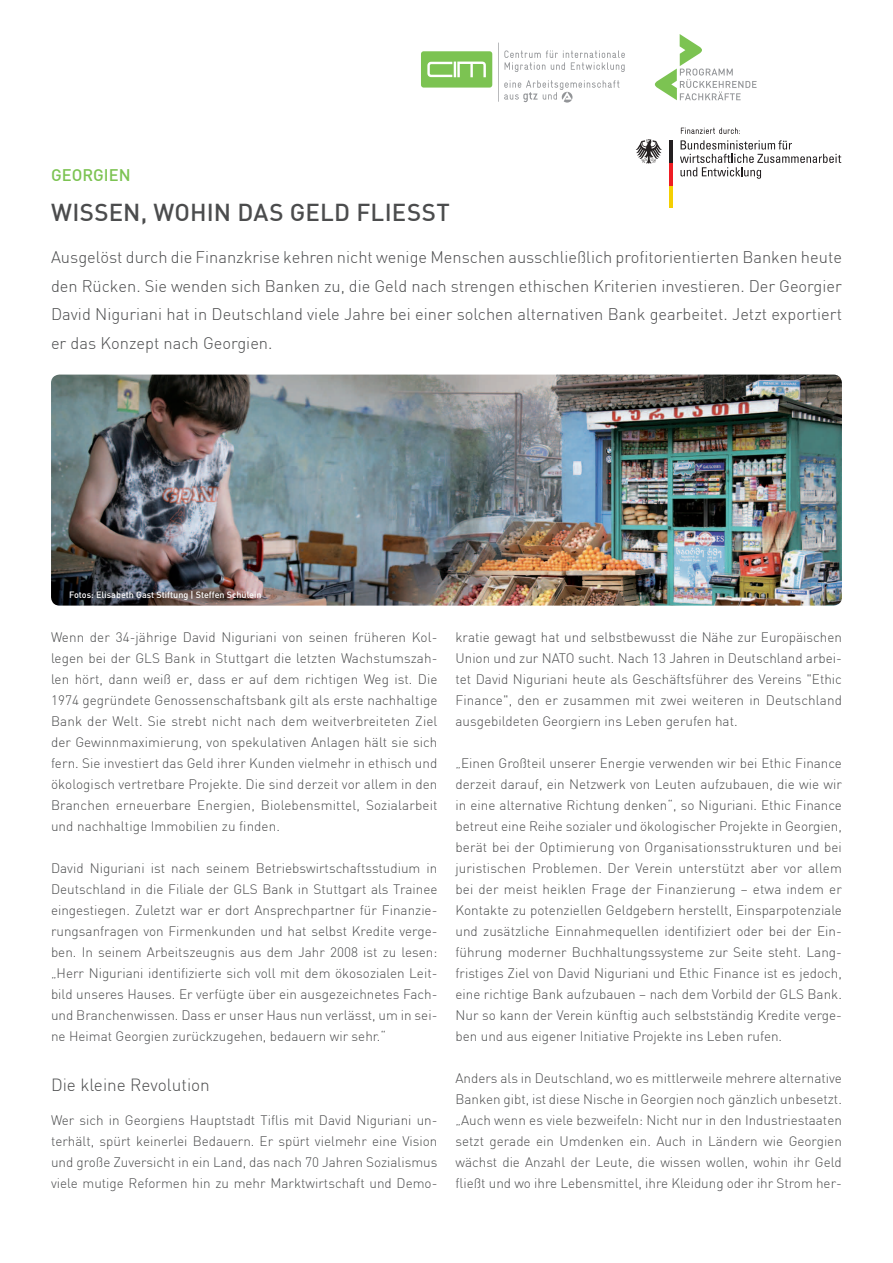
<style>
.page{position:relative;width:893px;height:1263px;background:#fff}
.page>*{position:absolute;margin:0;border:0;box-sizing:border-box;transform-origin:0 0}
.t1{font:500 24px "DIN";letter-spacing:.005em;color:#4b4c4d}
.t2{font:300 17.25px "DIN";color:#4b4c4d}
.t3{font:300 16.5px/28.5px "DIN";color:#4b4c4d;text-align:justify}
.t4{font:500 16.5px "DIN";color:#7cc352}
.t5{font:300 13.5px/21px "DIN";color:#4b4c4d;text-align:justify}
.t6{font:500 9px "DIN";color:#fff}
</style>
<div class="page">
<img style="left:51px;top:375px;width:791px;height:231px">
<svg style="left:655px;top:34px;width:102px;height:66px"></svg>
<svg style="left:680px;top:140px;width:161px;height:39px"></svg>
<hr style="left:669px;top:185px;width:4px;height:23px;background:#f4cf02">
<hr style="left:669px;top:163px;width:4px;height:22px;background:#ee1d23">
<hr style="left:669px;top:140px;width:4px;height:23px;background:#231f20">
<svg style="left:636px;top:139px;width:26px;height:25px"></svg>
<svg style="left:681px;top:128px;width:59px;height:6px"></svg>
<div style="left:421px;top:51px;width:71px;height:37px;background:#7cc352;border-radius:3px"></div>
<svg style="left:427px;top:61px;width:59px;height:17px"></svg>
<svg style="left:498px;top:43px;width:127px;height:60px"></svg>
<p class="t4" style="left:51px;top:164px;width:62px">GEORGIEN</p>
<h1 class="t1" style="left:51px;top:197px;width:400px">Wissen, wohin das Geld flieSSt</h1>
<p class="t3" style="left:51px;top:243px;width:792px">Ausgelöst durch die Finanzkrise kehren nicht wenige Menschen ausschließlich profitorientierten Banken heute den Rücken. Sie wenden sich Banken zu, die Geld nach strengen ethischen Kriterien investieren. Der Georgier David Niguriani hat in Deutschland viele Jahre bei einer solchen alternativen Bank gearbeitet. Jetzt exportiert er das Konzept nach Georgien.</p>
<p class="t6" style="left:69px;top:588px;width:194px">Fotos: Elisabeth Gast Stiftung | Steffen Schülein</p>
<p class="t5" style="left:51px;top:626px;width:388px">Wenn der 34-jährige David Niguriani von seinen früheren Kol&shy;legen bei der GLS Bank in Stuttgart die letzten Wachstumszah&shy;len hört, dann weiß er, dass er auf dem richtigen Weg ist. Die 1974 gegründete Genossenschaftsbank gilt als erste nachhaltige Bank der Welt. Sie strebt nicht nach dem weitverbreiteten Ziel der Gewinnmaximierung, von spekulativen Anlagen hält sie sich fern. Sie investiert das Geld ihrer Kunden vielmehr in ethisch und ökologisch vertretbare Projekte. Die sind derzeit vor allem in den Branchen erneuerbare Energien, Biolebensmittel, Sozialarbeit und nachhaltige Immobilien zu finden.</p>
<p class="t5" style="left:51px;top:858px;width:388px">David Niguriani ist nach seinem Betriebswirtschaftsstudium in Deutschland in die Filiale der GLS Bank in Stuttgart als Trainee eingestiegen. Zuletzt war er dort Ansprechpartner für Finanzie&shy;rungsanfragen von Firmenkunden und hat selbst Kredite verge&shy;ben. In seinem Arbeitszeugnis aus dem Jahr 2008 ist zu lesen: „Herr Niguriani identifizierte sich voll mit dem ökosozialen Leit&shy;bild unseres Hauses. Er verfügte über ein ausgezeichnetes Fach&shy;und Branchenwissen. Dass er unser Haus nun verlässt, um in sei&shy;ne Heimat Georgien zurückzugehen, bedauern wir sehr.“</p>
<p class="t2" style="left:51px;top:1074px;width:160px">Die kleine Revolution</p>
<p class="t5" style="left:51px;top:1109px;width:388px">Wer sich in Georgiens Hauptstadt Tiflis mit David Niguriani un&shy;terhält, spürt keinerlei Bedauern. Er spürt vielmehr eine Vision und große Zuversicht in ein Land, das nach 70 Jahren Sozialismus viele mutige Reformen hin zu mehr Marktwirtschaft und Demo-</p>
<p class="t5" style="left:455px;top:626px;width:388px">kratie gewagt hat und selbstbewusst die Nähe zur Europäischen Union und zur NATO sucht. Nach 13 Jahren in Deutschland arbei&shy;tet David Niguriani heute als Geschäftsführer des Vereins "Ethic Finance", den er zusammen mit zwei weiteren in Deutschland ausgebildeten Georgiern ins Leben gerufen hat.</p>
<p class="t5" style="left:455px;top:753px;width:388px">„Einen Großteil unserer Energie verwenden wir bei Ethic Finance derzeit darauf, ein Netzwerk von Leuten aufzubauen, die wie wir in eine alternative Richtung denken“, so Niguriani. Ethic Finance betreut eine Reihe sozialer und ökologischer Projekte in Georgien, berät bei der Optimierung von Organisationsstrukturen und bei juristischen Problemen. Der Verein unterstützt aber vor allem bei der meist heiklen Frage der Finanzierung – etwa indem er Kontakte zu potenziellen Geldgebern herstellt, Einsparpotenziale und zusätzliche Einnahmequellen identifiziert oder bei der Ein&shy;führung moderner Buchhaltungssysteme zur Seite steht. Lang&shy;fristiges Ziel von David Niguriani und Ethic Finance ist es jedoch, eine richtige Bank aufzubauen – nach dem Vorbild der GLS Bank.<br>Nur so kann der Verein künftig auch selbstständig Kredite verge&shy;ben und aus eigener Initiative Projekte ins Leben rufen.</p>
<p class="t5" style="left:455px;top:1068px;width:388px">Anders als in Deutschland, wo es mittlerweile mehrere alternative Banken gibt, ist diese Nische in Georgien noch gänzlich unbesetzt. „Auch wenn es viele bezweifeln: Nicht nur in den Industriestaaten setzt gerade ein Umdenken ein. Auch in Ländern wie Georgien wächst die Anzahl der Leute, die wissen wollen, wohin ihr Geld fließt und wo ihre Lebensmittel, ihre Kleidung oder ihr Strom her-</p>
</div>
